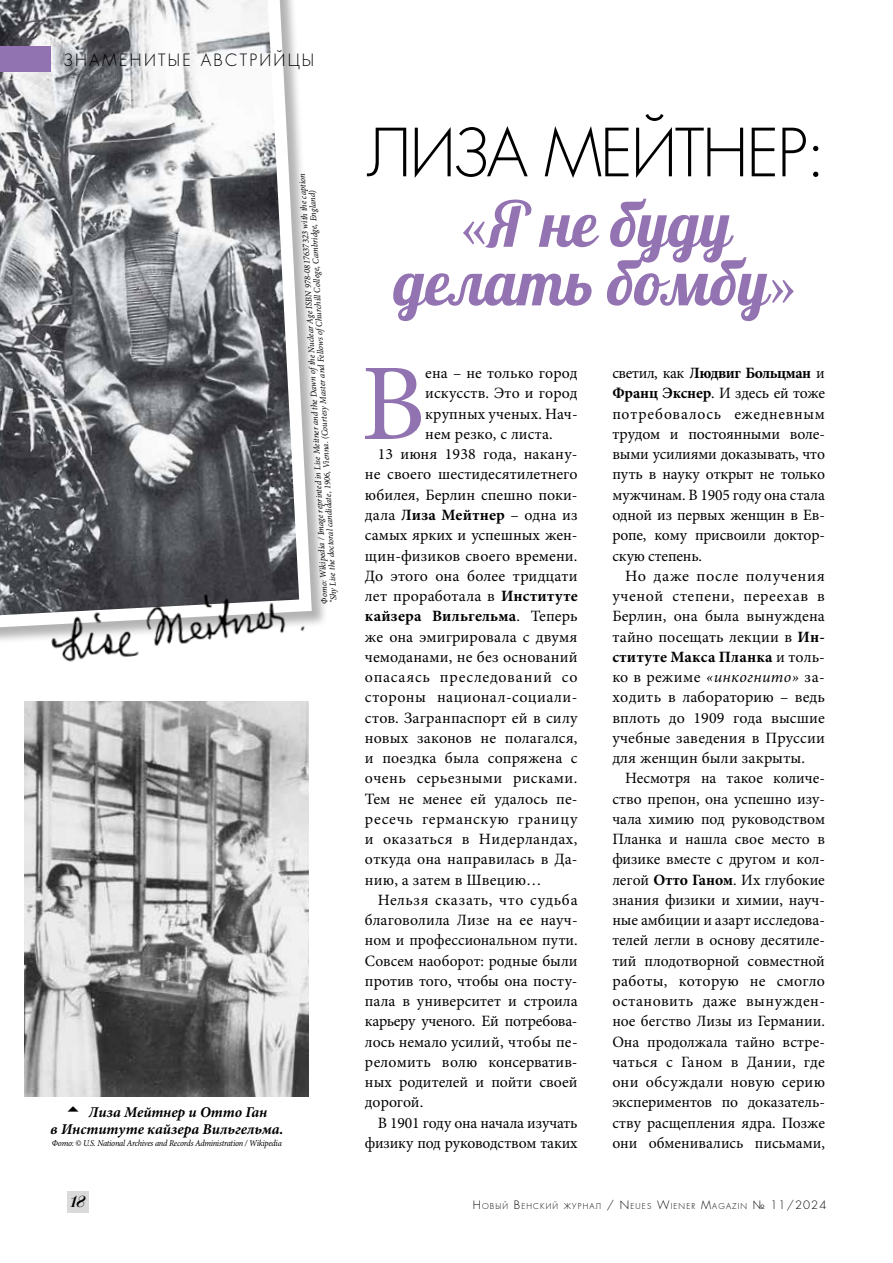
<style>
.page{position:relative;width:893px;height:1263px;background:#fff}
.page>*{position:absolute;margin:0;border:0;box-sizing:border-box;transform-origin:0 0}
.t1{font:109.2px "Minion Pro";color:#9273b1}
.t2{font:64.5px "Favorit Light C";letter-spacing:-.03em;color:#000}
.t3{font:63px/58.5px "Lobster";color:#9373b1;text-align:center}
.t4{font:16.5px "Favorit Light C";letter-spacing:.14em;color:#000}
.t5{font:italic 16.5px "Paragon Nord C";color:#000}
.t6{font:15.75px/20.2px "Minion Pro";letter-spacing:.01em;color:#000;text-align:justify}
.t7{font:15.75px "Minion Pro";letter-spacing:.03em;color:#000}
.t8{font:15.75px "Minion Pro";letter-spacing:-.01em;color:#000}
.t9{font:15.75px "Minion Pro";letter-spacing:-.02em;color:#000}
.t10{font:700 15.75px "Minion Pro";letter-spacing:.01em;color:#000}
.t11{font:15.75px "Minion Pro";letter-spacing:.05em;color:#000}
.t12{font:15.75px "Minion Pro";letter-spacing:.045em;color:#000}
.t13{font:15.75px "Minion Pro";letter-spacing:.04em;color:#000}
.t14{font:italic 700 15px/16.5px "Minion Pro";color:#000}
.t15{font:italic 9px/9px "Minion Pro";letter-spacing:-.03em;color:#000;scale:.96 1}
.t16{font:italic 9px "Minion Pro";letter-spacing:-.03em;color:#000;scale:.94 1}
.t17{font:7.8px "Favorit Light C";letter-spacing:.145em;color:#000}
.s1{font-family:"Minion Pro"}
.s2{font-weight:700}
.s3{font-weight:400}
.s4{font-style:italic}
.s5{font-size:11.25px}
</style>
<div class="page">
<div style="left:0;top:0;width:329px;height:645px;background:#000;opacity:.3"></div>
<svg style="left:0;top:0;width:318px;height:635px"></svg>
<div style="left:67px;top:1192px;width:22px;height:21px;background:#dadada"></div>
<div style="left:0;top:47px;width:51px;height:25px;background:#9273b1"></div>
<img style="left:45px;top:578px;width:265px;height:84px">
<img style="left:25px;top:701px;width:283px;height:395px">
<p class="t4" style="left:64px;top:49px;width:252px">ЗНАМЕНИТЫЕ АВСТРИЙЦЫ</p>
<p class="t15" style="left:320px;top:604px;width:450px;rotate:-93deg">Фото: Wikipedia / Image reprinted in Lise Meitner and the Dawn of the Nuclear Age ISBN 978-0817637323 with the caption "Shy Lise the doctoral candidate, 1906, Vienna. (Courtesy Master and Fellows of Churchill College, Cambridge, England)</p>
<p class="t14" style="left:50px;top:1104px;width:235px;text-indent:39px">Лиза Мейтнер и Отто Ган<br>в Институте кайзера Вильгельма.</p>
<p class="t16" style="left:52px;top:1137px;width:246px">Фото: © U.S. National Archives and Records Administration / Wikipedia</p>
<h2 class="t2" style="left:365px;top:111px;width:462px">ЛИЗА МЕЙТНЕР:</h2>
<h3 class="t3" style="left:394px;top:194px;width:404px"><span class="s1">«</span>Я не буду делать бомбу<span class="s1">»</span></h3>
<h1 class="t1" style="left:361px;top:331px;width:66px">В</h1>
<p class="t6" style="left:425px;top:363px;width:154px">ена – не только город</p>
<p class="t6" style="left:425px;top:383px;width:154px">искусств. Это и город</p>
<p class="t6" style="left:425px;top:404px;width:154px">крупных ученых. Нач-</p>
<p class="t6" style="left:425px;top:424px;width:129px">нем резко, с листа.</p>
<p class="t6" style="left:378px;top:444px;width:201px">13 июня 1938 года, накану-</p>
<p class="t6" style="left:365px;top:464px;width:214px">не своего шестидесятилетнего</p>
<p class="t6" style="left:365px;top:485px;width:214px">юбилея, Берлин спешно поки-</p>
<p class="t6" style="left:365px;top:505px;width:214px">дала <span class="s2">Лиза Мейтнер</span> – одна из</p>
<p class="t6" style="left:365px;top:525px;width:214px">самых ярких и успешных жен-</p>
<p class="t6" style="left:365px;top:545px;width:214px">щин-физиков своего времени.</p>
<p class="t6" style="left:365px;top:566px;width:214px">До этого она более тридцати</p>
<p class="t6" style="left:365px;top:586px;width:214px">лет проработала в <span class="s2">Институте</span></p>
<p class="t10" style="left:365px;top:605px;width:214px">кайзера Вильгельма<span class="s3">. Теперь</span></p>
<p class="t6" style="left:365px;top:626px;width:214px">же она эмигрировала с двумя</p>
<p class="t6" style="left:365px;top:647px;width:214px">чемоданами, не без оснований</p>
<p class="t11" style="left:365px;top:666px;width:214px">опасаясь преследований со</p>
<p class="t7" style="left:365px;top:687px;width:214px">стороны национал-социали-</p>
<p class="t6" style="left:365px;top:707px;width:214px">стов. Загранпаспорт ей в силу</p>
<p class="t6" style="left:365px;top:728px;width:214px">новых законов не полагался,</p>
<p class="t6" style="left:365px;top:748px;width:214px">и поездка была сопряжена с</p>
<p class="t7" style="left:365px;top:768px;width:214px">очень серьезными рисками.</p>
<p class="t6" style="left:365px;top:788px;width:214px">Тем не менее ей удалось пе-</p>
<p class="t12" style="left:365px;top:808px;width:214px">ресечь германскую границу</p>
<p class="t7" style="left:365px;top:828px;width:214px">и оказаться в Нидерландах,</p>
<p class="t6" style="left:365px;top:849px;width:214px">откуда она направилась в Да-</p>
<p class="t6" style="left:365px;top:869px;width:178px">нию, а затем в Швецию…</p>
<p class="t13" style="left:378px;top:889px;width:201px">Нельзя сказать, что судьба</p>
<p class="t6" style="left:365px;top:910px;width:214px">благоволила Лизе на ее науч-</p>
<p class="t6" style="left:365px;top:930px;width:214px">ном и профессиональном пути.</p>
<p class="t6" style="left:365px;top:950px;width:214px">Совсем наоборот: родные были</p>
<p class="t6" style="left:365px;top:971px;width:214px">против того, чтобы она посту-</p>
<p class="t6" style="left:365px;top:991px;width:214px">пала в университет и строила</p>
<p class="t9" style="left:365px;top:1011px;width:214px">карьеру ученого. Ей потребова-</p>
<p class="t6" style="left:365px;top:1031px;width:214px">лось немало усилий, чтобы пе-</p>
<p class="t6" style="left:365px;top:1052px;width:214px">реломить волю консерватив-</p>
<p class="t6" style="left:365px;top:1072px;width:214px">ных родителей и пойти своей</p>
<p class="t6" style="left:365px;top:1092px;width:60px">дорогой.</p>
<p class="t8" style="left:378px;top:1112px;width:201px">В 1901 году она начала изучать</p>
<p class="t8" style="left:365px;top:1132px;width:214px">физику под руководством таких</p>
<p class="t6" style="left:612px;top:363px;width:214px">светил, как <span class="s2">Людвиг Больцман</span> и <span class="s2">Франц Экснер</span>. И здесь ей тоже потребовалось ежедневным трудом и постоянными воле&shy;выми усилиями доказывать, что путь в науку открыт не только мужчинам. В 1905 году она стала одной из первых женщин в Ев&shy;ропе, кому присвоили доктор&shy;скую степень.</p>
<p class="t6" style="left:612px;top:566px;width:214px;text-indent:13px">Но даже после получения ученой степени, переехав в Берлин, она была вынуждена тайно посещать лекции в <span class="s2">Ин&shy;ституте Макса Планка</span> и толь&shy;ко в режиме <span class="s4">«инкогнито»</span> за&shy;ходить в лабораторию – ведь вплоть до 1909 года высшие учебные заведения в Пруссии для женщин были закрыты.</p>
<p class="t6" style="left:612px;top:768px;width:214px;text-indent:13px">Несмотря на такое количе&shy;ство препон, она успешно изу&shy;чала химию под руководством Планка и нашла свое место в физике вместе с другом и кол&shy;легой <span class="s2">Отто Ганом</span>. Их глубокие знания физики и химии, науч&shy;ные амбиции и азарт исследова&shy;телей легли в основу десятиле&shy;тий плодотворной совместной работы, которую не смогло остановить даже вынужден&shy;ное бегство Лизы из Германии.<br>Она продолжала тайно встре&shy;чаться с Ганом в Дании, где они обсуждали новую серию экспериментов по доказатель&shy;ству расщепления ядра. Позже они обменивались письмами,</p>
<p class="t5" style="left:70px;top:1192px;width:16px">18</p>
<p class="t17" style="left:473px;top:1201px;width:355px"><span class="s5">Н</span>ОВЫЙ <span class="s5">В</span>ЕНСКИЙ ЖУРНАЛ <span class="s5">/</span> <span class="s5">N</span>EUES <span class="s5">W</span>IEN ER <span class="s5">M</span>AGAZIN <span class="s5">№ 11/2024</span></p>
</div>
